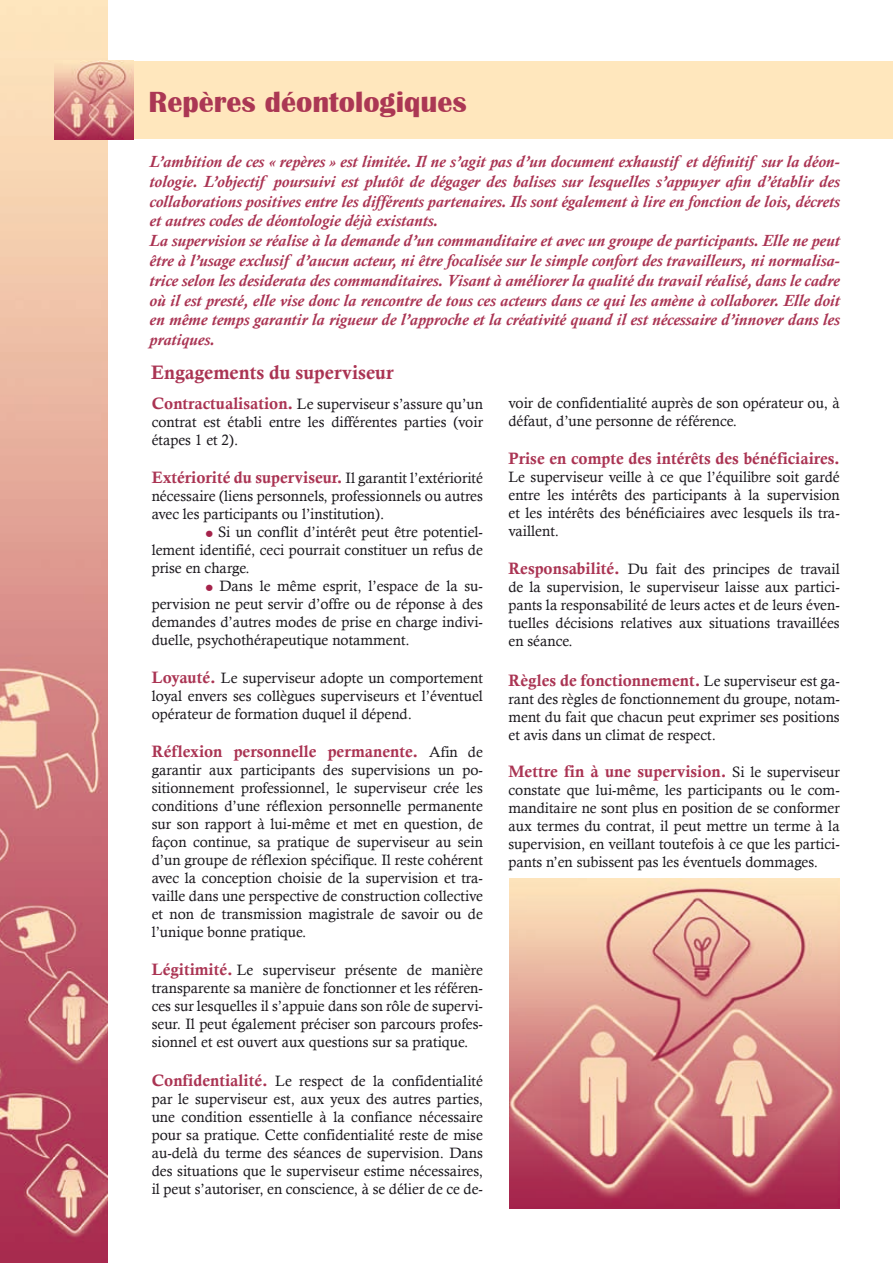
<style>
.page{position:relative;width:893px;height:1263px;background:#fff}
.page>*{position:absolute;margin:0;border:0;box-sizing:border-box;transform-origin:0 0}
.t1{font:700 30px "Britannic";color:#ab3754}
.t2{font:19.5px "Calis MT Bol";color:#aa3453}
.t3{font:italic 700 16.5px/19.8px "Calisto";color:#aa3453}
.t4{font:16.5px "Calis MT Bol";color:#aa3453}
.t5{font:15px/18px "Calisto";color:#1a171c;text-align:justify}
.s1{font-family:"Calis MT Bol";font-size:16.5px;color:#aa3453}
.s2{font-family:"Calisto";font-size:15px;color:#1a171c}
.s3{color:#a5234b}
</style>
<div class="page">
<div style="left:0;top:61px;width:893px;height:78px;background:#ffe7bd"></div>
<img style="left:0;top:0;width:107px;height:1263px">
<img style="left:55px;top:60px;width:79px;height:79px">
<img style="left:509px;top:878px;width:330px;height:330px">
<h1 class="t1" style="left:149px;top:85px;width:320px">Repères déontologiques</h1>
<p class="t3" style="left:150px;top:152px;width:692px">L’ambition de ces « repères » est limitée. Il ne s’agit pas d’un document exhaustif et définitif sur la déon&shy;tologie. L’objectif poursuivi est plutôt de dégager des balises sur lesquelles s’appuyer afin d’établir des collaborations positives entre les différents partenaires. Ils sont également à lire en fonction de lois, décrets et autres codes de déontologie déjà existants.<br>La supervision se réalise à la demande d’un commanditaire et avec un groupe de participants. Elle ne peut être à l’usage exclusif d’aucun acteur, ni être focalisée sur le simple confort des travailleurs, ni normalisa&shy;trice selon les desiderata des commanditaires. Visant à améliorer la qualité du travail réalisé, dans le cadre où il est presté, elle vise donc la rencontre de tous ces acteurs dans ce qui les amène à collaborer. Elle doit en même temps garantir la rigueur de l’approche et la créativité quand il est nécessaire d’innover dans les pratiques.</p>
<h2 class="t2" style="left:151px;top:361px;width:244px">Engagements du superviseur</h2>
<p class="t5" style="left:152px;top:395px;width:333px"><span class="s1">Contractualisation.</span> Le superviseur s’assure qu’un contrat est établi entre les différentes parties (voir étapes 1 et 2).</p>
<p class="t4" style="left:152px;top:468px;width:333px">Extériorité du superviseur. <span class="s2">Il garantit l’extériorité</span></p>
<p class="t5" style="left:152px;top:487px;width:333px">nécessaire (liens personnels, professionnels ou autres avec les participants ou l’institution).</p>
<p class="t5" style="left:152px;top:523px;width:333px;text-indent:54px"><span class="s3">●</span> Si un conflit d’intérêt peut être potentiel&shy;lement identifié, ceci pourrait constituer un refus de prise en charge.</p>
<p class="t5" style="left:152px;top:577px;width:333px;text-indent:54px"><span class="s3">●</span> Dans le même esprit, l’espace de la su&shy;pervision ne peut servir d’offre ou de réponse à des demandes d’autres modes de prise en charge indivi&shy;duelle, psychothérapeutique notamment.</p>
<p class="t5" style="left:152px;top:669px;width:333px"><span class="s1">Loyauté.</span> Le superviseur adopte un comportement loyal envers ses collègues superviseurs et l’éventuel opérateur de formation duquel il dépend.</p>
<p class="t4" style="left:152px;top:742px;width:333px">Réflexion personnelle permanente. <span class="s2">Afin de</span></p>
<p class="t5" style="left:152px;top:760px;width:333px">garantir aux participants des supervisions un po&shy;sitionnement professionnel, le superviseur crée les conditions d’une réflexion personnelle permanente sur son rapport à lui-même et met en question, de façon continue, sa pratique de superviseur au sein d’un groupe de réflexion spécifique. Il reste cohérent avec la conception choisie de la supervision et tra&shy;vaille dans une perspective de construction collective et non de transmission magistrale de savoir ou de l’unique bonne pratique.</p>
<p class="t5" style="left:152px;top:960px;width:333px"><span class="s1">Légitimité.</span> Le superviseur présente de manière transparente sa manière de fonctionner et les référen&shy;ces sur lesquelles il s’appuie dans son rôle de supervi&shy;seur. Il peut également préciser son parcours profes&shy;sionnel et est ouvert aux questions sur sa pratique.</p>
<p class="t5" style="left:152px;top:1072px;width:333px"><span class="s1">Confidentialité.</span> Le respect de la confidentialité par le superviseur est, aux yeux des autres parties, une condition essentielle à la confiance nécessaire pour sa pratique. Cette confidentialité reste de mise au-delà du terme des séances de supervision. Dans des situations que le superviseur estime nécessaires, il peut s’autoriser, en conscience, à se délier de ce de-</p>
<p class="t5" style="left:508px;top:394px;width:333px">voir de confidentialité auprès de son opérateur ou, à défaut, d’une personne de référence.</p>
<p class="t4" style="left:508px;top:449px;width:333px">Prise en compte des intérêts des bénéficiaires.</p>
<p class="t5" style="left:508px;top:468px;width:333px">Le superviseur veille à ce que l’équilibre soit gardé entre les intérêts des participants à la supervision et les intérêts des bénéficiaires avec lesquels ils tra&shy;vaillent.</p>
<p class="t5" style="left:508px;top:560px;width:333px"><span class="s1">Responsabilité.</span> Du fait des principes de travail de la supervision, le superviseur laisse aux partici&shy;pants la responsabilité de leurs actes et de leurs éven&shy;tuelles décisions relatives aux situations travaillées en séance.</p>
<p class="t4" style="left:508px;top:670px;width:333px">Règles de fonctionnement. <span class="s2">Le superviseur est ga-</span></p>
<p class="t5" style="left:508px;top:689px;width:333px">rant des règles de fonctionnement du groupe, notam&shy;ment du fait que chacun peut exprimer ses positions et avis dans un climat de respect.</p>
<p class="t4" style="left:508px;top:762px;width:333px">Mettre fin à une supervision. <span class="s2">Si le superviseur</span></p>
<p class="t5" style="left:508px;top:781px;width:333px">constate que lui-même, les participants ou le com&shy;manditaire ne sont plus en position de se conformer aux termes du contrat, il peut mettre un terme à la supervision, en veillant toutefois à ce que les partici&shy;pants n’en subissent pas les éventuels dommages.</p>
</div>
